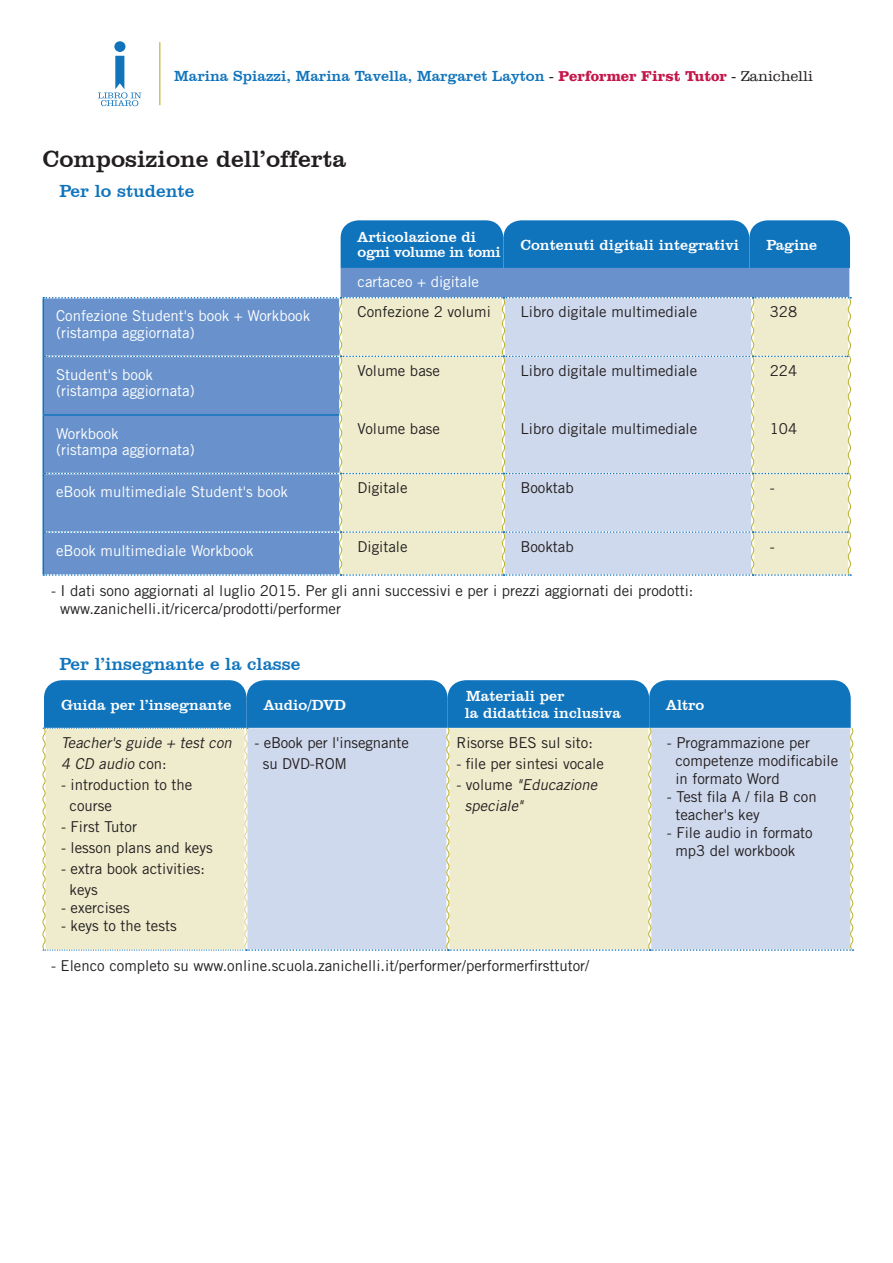
<style>
.page{position:relative;width:893px;height:1263px;background:#fff}
.page>*{position:absolute;margin:0;border:0;box-sizing:border-box;transform-origin:0 0}
.t1{font:24px "Clarendon BT";color:#231f20}
.t2{font:18px "Clarendon BT";color:#1074bc}
.t3{font:15px/18px "Trade Gothic LT Std";color:#231f20}
.t4{font:15px/16.5px "Trade Gothic LT Std";color:#fff}
.t5{font:15px/15px "Clarendon BT";color:#fff}
.t6{font:15px "Clarendon BT";color:#1074bc}
.t7{font:italic 15px/21px "Trade Gothic LT Std";color:#231f20}
.s1{font-family:"Clarendon LT";font-weight:300;color:#231f20}
.s2{font-family:"Clarendon LT";font-weight:700;color:#c5164a}
.s3{font-style:normal}
</style>
<div class="page">
<hr style="left:159px;top:42px;width:1px;height:63px;background:#bbb12a">
<div style="left:114px;top:41px;width:11px;height:11px;background:#1074bc;border-radius:50%"></div>
<svg style="left:98px;top:56px;width:43px;height:50px"></svg>
<div style="left:340px;top:268px;width:509px;height:29px;background:#6992cc"></div>
<svg style="left:43px;top:297px;width:809px;height:279px;background:#b4c5d6"></svg>
<hr style="left:43px;top:356px;width:1px;height:58px;background:#1074bc">
<hr style="left:43px;top:416px;width:1px;height:58px;background:#1074bc">
<hr style="left:43px;top:414px;width:296px;height:2px;background:#1074bc">
<hr style="left:43px;top:298px;width:1px;height:58px;background:#1074bc">
<hr style="left:43px;top:474px;width:1px;height:58px;background:#1074bc">
<hr style="left:43px;top:532px;width:1px;height:42px;background:#1074bc">
<div style="left:341px;top:220px;width:509px;height:48px;background:#1074bc"></div>
<svg style="left:42px;top:680px;width:812px;height:271px;background:#bbcfd7"></svg>
<p class="t6" style="left:174px;top:66px;width:640px">Marina Spiazzi, Marina Tavella, Margaret Layton <span class="s1">-</span> <span class="s2">Performer First Tutor</span> <span class="s1">- Zanichelli</span></p>
<p class="t1" style="left:43px;top:144px;width:305px">Composizione dell’offerta</p>
<p class="t2" style="left:60px;top:180px;width:136px">Per lo studente</p>
<p class="t5" style="left:358px;top:229px;width:144px">Articolazione di ogni volume in tomi</p>
<p class="t5" style="left:520px;top:237px;width:220px">Contenuti digitali integrativi</p>
<p class="t4" style="left:358px;top:274px;width:123px">cartaceo + digitale</p>
<p class="t5" style="left:766px;top:237px;width:52px">Pagine</p>
<p class="t4" style="left:56px;top:308px;width:256px">Confezione Student's book + Workbook (ristampa aggiornata)</p>
<p class="t3" style="left:358px;top:303px;width:135px">Confezione 2 volumi</p>
<p class="t3" style="left:520px;top:303px;width:178px">Libro digitale multimediale</p>
<p class="t3" style="left:770px;top:303px;width:29px">328</p>
<p class="t4" style="left:56px;top:366px;width:140px">Student's book (ristampa aggiornata)</p>
<p class="t3" style="left:358px;top:361px;width:84px">Volume base</p>
<p class="t3" style="left:520px;top:361px;width:178px">Libro digitale multimediale</p>
<p class="t3" style="left:770px;top:361px;width:29px">224</p>
<p class="t4" style="left:56px;top:425px;width:140px">Workbook<br>(ristampa aggiornata)</p>
<p class="t3" style="left:358px;top:420px;width:84px">Volume base</p>
<p class="t3" style="left:520px;top:420px;width:178px">Libro digitale multimediale</p>
<p class="t3" style="left:770px;top:420px;width:29px">104</p>
<p class="t4" style="left:56px;top:483px;width:234px">eBook multimediale Student's book</p>
<p class="t3" style="left:358px;top:478px;width:52px">Digitale</p>
<p class="t3" style="left:520px;top:478px;width:55px">Booktab</p>
<p class="t3" style="left:770px;top:478px;width:6px">-</p>
<p class="t4" style="left:56px;top:542px;width:199px">eBook multimediale Workbook</p>
<p class="t3" style="left:358px;top:537px;width:52px">Digitale</p>
<p class="t3" style="left:520px;top:537px;width:55px">Booktab</p>
<p class="t3" style="left:770px;top:537px;width:6px">-</p>
<p class="t3" style="left:60px;top:582px;width:635px;text-indent:-9px">- I dati sono aggiornati al luglio 2015. Per gli anni successivi e per i prezzi aggiornati dei prodotti: www.zanichelli.it/ricerca/prodotti/performer</p>
<p class="t2" style="left:60px;top:653px;width:242px">Per l’insegnante e la classe</p>
<p class="t5" style="left:61px;top:697px;width:172px">Guida per l’insegnante</p>
<p class="t5" style="left:264px;top:697px;width:84px">Audio/DVD</p>
<p class="t5" style="left:465px;top:688px;width:158px;line-height:16.5px">Materiali per<br>la didattica inclusiva</p>
<p class="t5" style="left:666px;top:697px;width:39px">Altro</p>
<p class="t7" style="left:61px;top:731px;width:176px">Teacher's guide + test con<br>4 CD audio <span class="s3">co n :</span></p>
<p class="t3" style="left:70px;top:773px;width:124px;line-height:21px;text-indent:-9px">- introduction to the course</p>
<p class="t3" style="left:61px;top:817px;width:78px">- First Tutor</p>
<p class="t3" style="left:61px;top:838px;width:153px">- lesson plans and keys</p>
<p class="t3" style="left:70px;top:857px;width:137px;line-height:21px;text-indent:-9px">- extra book activities: keys</p>
<p class="t3" style="left:61px;top:898px;width:70px">- exercises</p>
<p class="t3" style="left:61px;top:916px;width:117px">- keys to the tests</p>
<p class="t3" style="left:263px;top:731px;width:147px;line-height:21px;text-indent:-9px">- eBook per l'insegnante su DVD-ROM</p>
<p class="t3" style="left:456px;top:733px;width:138px">Risorse BES sul sito:</p>
<p class="t3" style="left:456px;top:754px;width:149px">- file per sintesi vocale</p>
<p class="t7" style="left:465px;top:773px;width:137px;line-height:21.6px;text-indent:-9px"><span class="s3">- vo l u m e</span> "Educazione speciale"</p>
<p class="t3" style="left:51px;top:957px;width:540px">- Elenco completo su www.online.scuola.zanichelli.it/performer/performerfirsttutor/</p>
<p class="t3" style="left:675px;top:733px;width:164px;text-indent:-9px">- Programmazione per competenze modificabile in formato Word</p>
<p class="t3" style="left:675px;top:787px;width:143px;text-indent:-9px">- Test fila A / fila B con teacher's key</p>
<p class="t3" style="left:667px;top:823px;width:147px;text-align:center">- File audio in formato mp3 del workbook</p>
</div>
